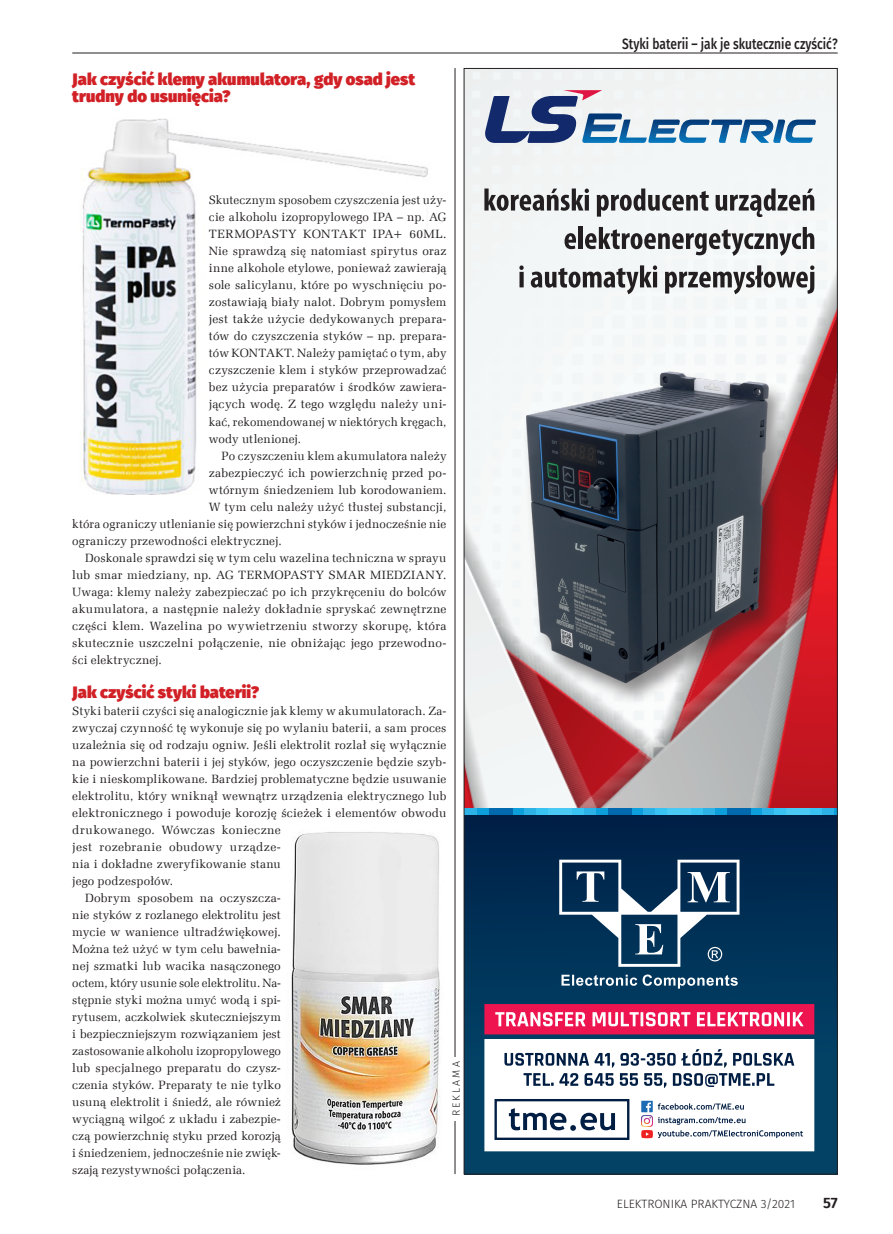
<style>
.page{position:relative;width:893px;height:1234px;background:#fff}
.page>*{position:absolute;margin:0;border:0;box-sizing:border-box;transform-origin:0 0}
._3_Srodtytul{font:900 16.5px/17px "Fira Sans";letter-spacing:.005em;color:#d12126}
.t1{font:500 15px "Fira Sans";color:#231f20;scale:.8 1}
.t2{font:600 15px "Fira Sans";color:#231f20}
._1_Body{font:12px/17px "Zapf Ellipt EU";letter-spacing:.015em;color:#231f20;text-align:justify}
.t3{font:300 12px "Fira Sans";color:#231f20}
.t4{font:300 10.5px "Fira Sans";letter-spacing:.2em;color:#231f20}
</style>
<div class="page">
<hr style="left:455px;top:68px;width:1px;height:1105px;background:#231f20">
<div style="left:446px;top:1056px;width:17px;height:64px;background:#fff"></div>
<img style="left:80px;top:119px;width:348px;height:375px">
<img style="left:291px;top:832px;width:149px;height:333px">
<img style="left:466px;top:70px;width:370px;height:738px">
<div style="left:464px;top:808px;width:373px;height:365px;background:linear-gradient(to bottom,#00234b,#0c4d6f)"></div>
<svg style="left:559px;top:859px;width:180px;height:129px"></svg>
<svg style="left:484px;top:1003px;width:330px;height:147px"></svg>
<div style="left:798px;top:808px;width:12px;height:6px;background:#4ac9f4"></div>
<div style="left:810px;top:808px;width:12px;height:6px;background:#39c3f2"></div>
<svg style="left:834px;top:808px;width:2px;height:6px"></svg>
<div style="left:822px;top:808px;width:12px;height:6px;background:#2cb2e6"></div>
<div style="left:786px;top:808px;width:12px;height:6px;background:#4ac9f4"></div>
<div style="left:774px;top:808px;width:12px;height:6px;background:#39c3f2"></div>
<div style="left:751px;top:808px;width:11px;height:6px;background:#0d9fdc"></div>
<div style="left:762px;top:808px;width:12px;height:6px;background:#2cb2e6"></div>
<div style="left:739px;top:808px;width:12px;height:6px;background:#0169ad"></div>
<div style="left:667px;top:808px;width:12px;height:6px;background:#4ac9f4"></div>
<div style="left:655px;top:808px;width:12px;height:6px;background:#39c3f2"></div>
<div style="left:631px;top:808px;width:12px;height:6px;background:#0d9fdc"></div>
<div style="left:643px;top:808px;width:12px;height:6px;background:#2cb2e6"></div>
<div style="left:620px;top:808px;width:11px;height:6px;background:#0169ad"></div>
<div style="left:679px;top:808px;width:12px;height:6px;background:#4ac9f4"></div>
<div style="left:691px;top:808px;width:12px;height:6px;background:#39c3f2"></div>
<div style="left:715px;top:808px;width:12px;height:6px;background:#0d9fdc"></div>
<div style="left:703px;top:808px;width:12px;height:6px;background:#2cb2e6"></div>
<div style="left:727px;top:808px;width:12px;height:6px;background:#0169ad"></div>
<div style="left:560px;top:808px;width:12px;height:6px;background:#4ac9f4"></div>
<div style="left:572px;top:808px;width:12px;height:6px;background:#39c3f2"></div>
<div style="left:596px;top:808px;width:12px;height:6px;background:#0d9fdc"></div>
<div style="left:584px;top:808px;width:12px;height:6px;background:#2cb2e6"></div>
<div style="left:608px;top:808px;width:12px;height:6px;background:#0169ad"></div>
<div style="left:548px;top:808px;width:12px;height:6px;background:#4ac9f4"></div>
<div style="left:536px;top:808px;width:12px;height:6px;background:#39c3f2"></div>
<div style="left:512px;top:808px;width:12px;height:6px;background:#0d9fdc"></div>
<div style="left:524px;top:808px;width:12px;height:6px;background:#2cb2e6"></div>
<div style="left:501px;top:808px;width:11px;height:6px;background:#0169ad"></div>
<div style="left:477px;top:808px;width:12px;height:6px;background:#0d9fdc"></div>
<div style="left:465px;top:808px;width:12px;height:6px;background:#2cb2e6"></div>
<div style="left:489px;top:808px;width:12px;height:6px;background:#0169ad"></div>
<svg style="left:484px;top:188px;width:105px;height:23px"></svg>
<svg style="left:597px;top:188px;width:112px;height:28px"></svg>
<svg style="left:716px;top:188px;width:98px;height:29px"></svg>
<svg style="left:564px;top:233px;width:12px;height:16px"></svg>
<div style="left:578px;top:227px;width:5px;height:22px;background:#231f20"></div>
<svg style="left:585px;top:227px;width:229px;height:29px"></svg>
<div style="left:519px;top:272px;width:5px;height:15px;background:#231f20"></div>
<svg style="left:519px;top:265px;width:5px;height:5px"></svg>
<svg style="left:531px;top:265px;width:126px;height:29px"></svg>
<svg style="left:665px;top:265px;width:149px;height:29px"></svg>
<img style="left:509px;top:360px;width:292px;height:359px">
<svg style="left:484px;top:90px;width:332px;height:53px"></svg>
<hr style="left:72px;top:53px;width:766px;height:1px;background:#231f20">
<p class="_3_Srodtytul" style="left:72px;top:69px;width:344px">Jak czyścić klemy akumulatora, gdy osad jest trudny do usunięcia?</p>
<p class="_1_Body" style="left:209px;top:192px;width:239px">Skutecznym sposobem czyszczenia jest uży&shy;cie alkoholu izopropylowego IPA – np. AG TERMOPASTY KONTAKT IPA+ 60ML.<br>Nie sprawdzą się natomiast spirytus oraz inne alkohole etylowe, ponieważ zawierają sole salicylanu, które po wyschnięciu po&shy;zostawiają biały nalot. Dobrym pomysłem jest także użycie dedykowanych prepara&shy;tów do czyszczenia styków – np. prepara&shy;tów KONTAKT. Należy pamiętać o tym, aby czyszczenie klem i styków przeprowadzać bez użycia preparatów i środków zawiera&shy;jących wodę. Z tego względu należy uni&shy;kać, rekomendowanej w niektórych kręgach, wody utlenionej.</p>
<p class="_1_Body" style="left:222px;top:447px;width:226px">Po czyszczeniu klem akumulatora należy</p>
<p class="_1_Body" style="left:209px;top:464px;width:239px">zabezpieczyć ich powierzchnię przed po-</p>
<p class="_1_Body" style="left:209px;top:481px;width:239px">wtórnym śniedzeniem lub korodowaniem.</p>
<p class="_1_Body" style="left:209px;top:498px;width:239px">W tym celu należy użyć tłustej substancji,</p>
<p class="_1_Body" style="left:72px;top:515px;width:376px">która ograniczy utlenianie się powierzchni styków i jednocześnie nie</p>
<p class="_1_Body" style="left:72px;top:532px;width:211px">ograniczy przewodności elektrycznej.</p>
<p class="_1_Body" style="left:72px;top:549px;width:376px;text-indent:13px">Doskonale sprawdzi się w tym celu wazelina techniczna w sprayu lub smar miedziany, np. AG TERMOPASTY SMAR MIEDZIANY.<br>Uwaga: klemy należy zabezpieczać po ich przykręceniu do bolców akumulatora, a następnie należy dokładnie spryskać zewnętrzne części klem. Wazelina po wywietrzeniu stworzy skorupę, która skutecznie uszczelni połączenie, nie obniżając jego przewodno&shy;ści elektrycznej.</p>
<p class="_3_Srodtytul" style="left:72px;top:681px;width:188px">Jak czyścić styki baterii?</p>
<p class="_1_Body" style="left:72px;top:702px;width:376px;text-align:left">Styki baterii czyści się analogicznie jak klemy w akumulatorach. Za&shy;zwyczaj czynność tę wykonuje się po wylaniu baterii, a sam proces uzależnia się od rodzaju ogniw. Jeśli elektrolit rozlał się wyłącznie na powierzchni baterii i jej styków, jego oczyszczenie będzie szyb&shy;kie i nieskomplikowane. Bardziej problematyczne będzie usuwanie elektrolitu, który wniknął wewnątrz urządzenia elektrycznego lub elektronicznego i powoduje korozję ścieżek i elementów obwodu drukowanego. Wówczas konieczne<br>jest rozebranie obudowy urządze-<br>nia i dokładne zweryfikowanie stanu<br>jego podzespołów.</p>
<p class="_1_Body" style="left:72px;top:889px;width:210px;text-indent:13px">Dobrym sposobem na oczyszcza&shy;nie styków z rozlanego elektrolitu jest mycie w wanience ultradźwiękowej.<br>Można też użyć w tym celu bawełnia&shy;nej szmatki lub wacika nasączonego octem, który usunie sole elektrolitu. Na&shy;stępnie styki można umyć wodą i spi&shy;rytusem, aczkolwiek skuteczniejszym i bezpieczniejszym rozwiązaniem jest zastosowanie alkoholu izopropylowego lub specjalnego preparatu do czysz&shy;czenia styków. Preparaty te nie tylko usuną elektrolit i śniedź, ale również wyciągną wilgoć z układu i zabezpie&shy;czą powierzchnię styku przed korozją i śniedzeniem, jednocześnie nie zwięk&shy;szają rezystywności połączenia.</p>
<p class="t4" style="left:449px;top:1116px;width:56px;rotate:-90deg">REKLAMA</p>
<p class="t1" style="left:622px;top:32px;width:271px">Styki baterii – jak je skutecznie czyścić?</p>
<p class="t3" style="left:617px;top:1195px;width:180px">ELEKTRONIKA PRAKTYCZNA 3/2021</p>
<p class="t2" style="left:823px;top:1190px;width:16px">57</p>
</div>
